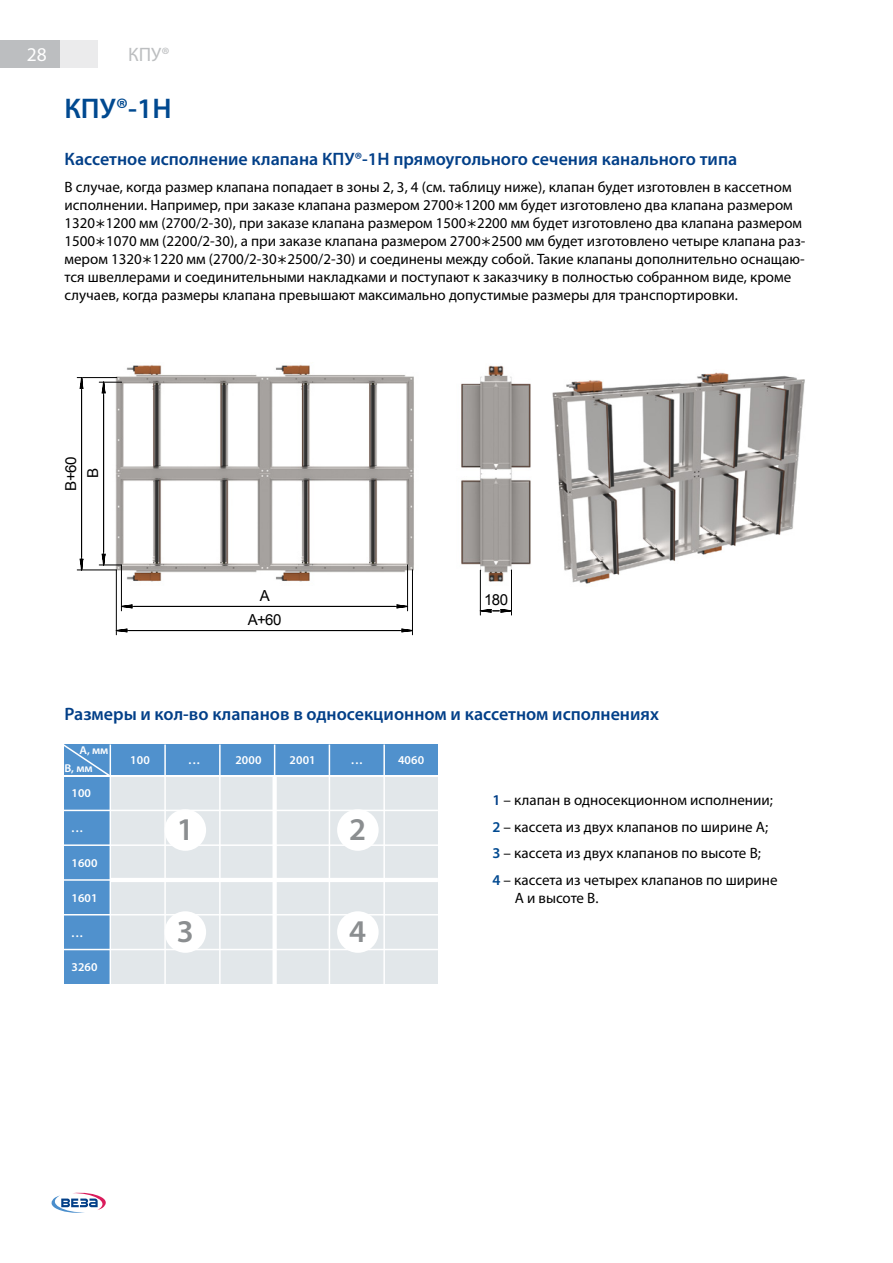
<style>
.page{position:relative;width:893px;height:1263px;background:#fff}
.page>*{position:absolute;margin:0;border:0;box-sizing:border-box;transform-origin:0 0}
.t1{font:600 31.8px "Myriad Pro";color:#8b8e90}
.t2{font:600 28.5px "Myriad Pro";color:#004990}
.t3{font:19.5px "Myriad Pro";color:#bcbec0}
.t4{font:19.5px "Myriad Pro";color:#fff}
.t5{font:600 18px "Myriad Pro";color:#023f88}
.t6{font:15.15px "Arial";color:#000}
.t7{font:15px/18px "Myriad Pro";color:#000}
.t8{font:15px "Arial";color:#000}
.t9{font:600 12px "Myriad Pro";letter-spacing:.01em;color:#fff}
.t10{font:600 12px "Myriad Pro";letter-spacing:.01em;color:#fff;scale:1.05 1}
.t11{font:600 11.4px "Myriad Pro";color:#fff;scale:1.05 1}
.s1{font-weight:600;color:#023f88}
.s2{font-weight:600;color:#004990}
</style>
<div class="page">
<div style="left:0;top:40px;width:98px;height:28px;background:#ebebec"></div>
<div style="left:0;top:40px;width:60px;height:28px;background:#bcbec0"></div>
<svg style="left:51px;top:1192px;width:55px;height:21px"></svg>
<img style="left:113px;top:365px;width:301px;height:220px">
<img style="left:461px;top:365px;width:70px;height:220px">
<img style="left:552px;top:372px;width:253px;height:212px">
<hr style="left:121px;top:565px;width:1px;height:46px;background:#000">
<hr style="left:407px;top:565px;width:1px;height:46px;background:#000">
<hr style="left:116px;top:570px;width:1px;height:65px;background:#000">
<hr style="left:412px;top:570px;width:1px;height:65px;background:#000">
<hr style="left:77px;top:570px;width:39px;height:1px;background:#000">
<hr style="left:77px;top:377px;width:40px;height:1px;background:#000">
<hr style="left:480px;top:570px;width:1px;height:45px;background:#000">
<hr style="left:511px;top:570px;width:1px;height:45px;background:#000">
<svg style="left:121px;top:604px;width:12px;height:5px"></svg>
<svg style="left:396px;top:604px;width:12px;height:5px"></svg>
<hr style="left:121px;top:606px;width:287px;height:1px;background:#000">
<svg style="left:99px;top:553px;width:22px;height:13px"></svg>
<svg style="left:99px;top:382px;width:23px;height:13px"></svg>
<hr style="left:103px;top:382px;width:1px;height:183px;background:#000">
<svg style="left:116px;top:628px;width:12px;height:6px"></svg>
<svg style="left:401px;top:628px;width:12px;height:5px"></svg>
<hr style="left:116px;top:630px;width:296px;height:1px;background:#000">
<svg style="left:79px;top:558px;width:5px;height:12px"></svg>
<svg style="left:79px;top:377px;width:5px;height:13px"></svg>
<hr style="left:81px;top:378px;width:1px;height:192px;background:#000">
<svg style="left:480px;top:593px;width:32px;height:21px"></svg>
<div style="left:65px;top:777px;width:373px;height:207px;background:#e2e7ea"></div>
<div style="left:65px;top:777px;width:45px;height:207px;background:#5091cd"></div>
<div style="left:65px;top:744px;width:373px;height:31px;background:#5091cd"></div>
<hr style="left:110px;top:744px;width:1px;height:240px;background:#fff">
<hr style="left:65px;top:844px;width:373px;height:2px;background:#fff">
<hr style="left:65px;top:810px;width:373px;height:1px;background:#fff">
<hr style="left:65px;top:879px;width:373px;height:2px;background:#fff">
<hr style="left:65px;top:914px;width:373px;height:1px;background:#fff">
<hr style="left:65px;top:949px;width:373px;height:1px;background:#fff">
<hr style="left:219px;top:744px;width:2px;height:240px;background:#fff">
<hr style="left:164px;top:744px;width:2px;height:240px;background:#fff">
<hr style="left:274px;top:744px;width:1px;height:240px;background:#fff">
<hr style="left:110px;top:878px;width:328px;height:4px;background:#fff">
<div style="left:272px;top:776px;width:5px;height:208px;background:#fff"></div>
<hr style="left:329px;top:744px;width:1px;height:240px;background:#fff">
<hr style="left:383px;top:744px;width:2px;height:240px;background:#fff">
<svg style="left:65px;top:744px;width:46px;height:34px"></svg>
<div style="left:165px;top:809px;width:41px;height:42px;background:#fff;border-radius:50%"></div>
<div style="left:165px;top:911px;width:41px;height:42px;background:#fff;border-radius:50%"></div>
<div style="left:337px;top:809px;width:42px;height:42px;background:#fff;border-radius:50%"></div>
<div style="left:337px;top:911px;width:42px;height:42px;background:#fff;border-radius:50%"></div>
<h3 class="t4" style="left:27px;top:42px;width:22px">28</h3>
<h3 class="t3" style="left:128px;top:42px;width:43px">КПУ®</h3>
<h2 class="t2" style="left:65px;top:90px;width:109px">КПУ®-1Н</h2>
<p class="t5" style="left:65px;top:148px;width:674px">Кассетное исполнение клапана КПУ®-1Н прямоугольного сечения канального типа</p>
<p class="t7" style="left:65px;top:178px;width:742px">В случае, когда размер клапана попадает в зоны 2, 3, 4 (см. таблицу ниже), клапан будет изготовлен в кассетном исполнении. Например, при заказе клапана размером 2700 1200 мм будет изготовлено два клапана размером 1320 1200 мм (2700/2-30), при заказе клапана размером 1500 2200 мм будет изготовлено два клапана размером 1500 1070 мм (2200/2-30), а при заказе клапана размером 2700 2500 мм будет изготовлено четыре клапана раз&shy;мером 1320 1220 мм (2700/2-30 2500/2-30) и соединены между собой. Такие клапаны дополнительно оснащаю&shy;тся швеллерами и соединительными накладками и поступают к заказчику в полностью собранном виде, кроме случаев, когда размеры клапана превышают максимально допустимые размеры для транспортировки.</p>
<p class="t8" style="left:61px;top:491px;width:36px;rotate:-90deg">В+60</p>
<p class="t8" style="left:83px;top:478px;width:12px;rotate:-90deg">В</p>
<p class="t6" style="left:260px;top:586px;width:12px">А</p>
<p class="t6" style="left:248px;top:610px;width:35px">А+60</p>
<p class="t6" style="left:484px;top:590px;width:26px">180</p>
<p class="t5" style="left:65px;top:702px;width:596px">Размеры и кол-во клапанов в односекционном и кассетном исполнениях</p>
<p class="t11" style="left:80px;top:743px;width:29px">А, мм</p>
<p class="t11" style="left:65px;top:761px;width:28px">В, мм</p>
<p class="t9" style="left:72px;top:786px;width:21px">100</p>
<p class="t10" style="left:71px;top:820px;width:12px">...</p>
<p class="t9" style="left:72px;top:855px;width:28px">1600</p>
<p class="t9" style="left:72px;top:890px;width:28px">1601</p>
<p class="t10" style="left:71px;top:925px;width:12px">...</p>
<p class="t9" style="left:72px;top:960px;width:28px">3260</p>
<p class="t9" style="left:130px;top:753px;width:21px">100</p>
<p class="t10" style="left:189px;top:753px;width:12px">...</p>
<p class="t9" style="left:235px;top:753px;width:28px">2000</p>
<p class="t9" style="left:290px;top:753px;width:28px">2001</p>
<p class="t10" style="left:351px;top:753px;width:12px">...</p>
<p class="t9" style="left:398px;top:753px;width:28px">4060</p>
<h1 class="t1" style="left:177px;top:809px;width:19px">1</h1>
<h1 class="t1" style="left:177px;top:911px;width:19px">3</h1>
<h1 class="t1" style="left:349px;top:809px;width:19px">2</h1>
<h1 class="t1" style="left:349px;top:911px;width:19px">4</h1>
<p class="t7" style="left:492px;top:786px;width:287px;line-height:26.7px"><span class="s1">1</span> – клапан в односекционном исполнении; <span class="s2">2</span> – кассета из двух клапанов по ширине А; <span class="s2">3</span> – кассета из двух клапанов по высоте В;<br><span class="s2">4</span> – кассета из четырех клапанов по ширине</p>
<p class="t7" style="left:515px;top:889px;width:85px">А и высоте В.</p>
</div>
